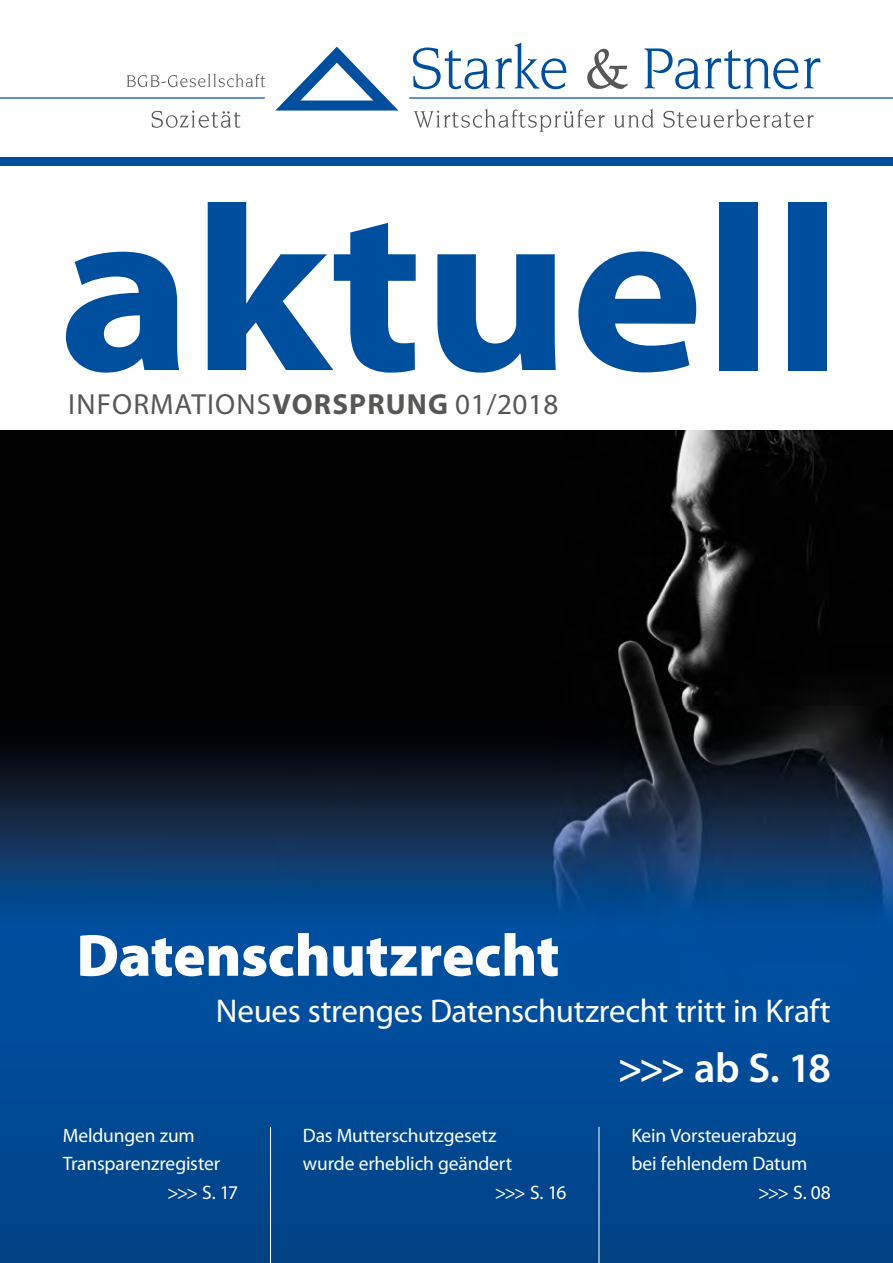
<style>
.page{position:relative;width:893px;height:1263px;background:#fff}
.page>*{position:absolute;margin:0;border:0;box-sizing:border-box;transform-origin:0 0}
.t1{font:900 60px "Myriad Pro";letter-spacing:-.005em;color:#fff}
.t2{font:600 42px "Myriad Pro";color:#fff}
.t3{font:33px "Myriad Pro";letter-spacing:-.01em;color:#fff}
.t4{font:29.1px "Myriad Pro";letter-spacing:.04em;color:#575756}
.t5{font:19.5px "Myriad Pro";letter-spacing:-.005em;color:#fff}
.s1{font-weight:700}
</style>
<div class="page">
<div style="left:0;top:157px;width:893px;height:9px;background:#004f9f"></div>
<svg style="left:66px;top:252px;width:113px;height:121px"></svg>
<svg style="left:208px;top:202px;width:208px;height:171px"></svg>
<svg style="left:437px;top:254px;width:119px;height:119px"></svg>
<svg style="left:578px;top:251px;width:118px;height:121px"></svg>
<div style="left:719px;top:202px;width:39px;height:168px;background:#004f9f"></div>
<div style="left:789px;top:202px;width:38px;height:168px;background:#004f9f"></div>
<svg style="left:587px;top:49px;width:41px;height:40px"></svg>
<svg style="left:644px;top:48px;width:154px;height:41px"></svg>
<svg style="left:804px;top:57px;width:16px;height:32px"></svg>
<svg style="left:413px;top:43px;width:153px;height:46px"></svg>
<svg style="left:414px;top:109px;width:191px;height:23px"></svg>
<svg style="left:614px;top:109px;width:40px;height:19px"></svg>
<svg style="left:663px;top:109px;width:150px;height:19px"></svg>
<svg style="left:409px;top:97px;width:484px;height:2px"></svg>
<svg style="left:152px;top:111px;width:88px;height:17px"></svg>
<svg style="left:127px;top:74px;width:138px;height:13px"></svg>
<svg style="left:275px;top:47px;width:123px;height:64px"></svg>
<svg style="left:0;top:97px;width:265px;height:2px"></svg>
<img style="left:0;top:431px;width:893px;height:580px">
<div style="left:0;top:1011px;width:893px;height:252px;background:#004892"></div>
<hr style="left:270px;top:1127px;width:1px;height:136px;background:#fff">
<hr style="left:599px;top:1127px;width:1px;height:136px;background:#fff">
<h3 class="t4" style="left:68px;top:387px;width:492px">INFORMATIONS<span class="s1">VORSPRUNG</span> 01/2018</h3>
<h1 class="t1" style="left:77px;top:921px;width:484px">Datenschutzrecht</h1>
<h3 class="t3" style="left:216px;top:991px;width:616px">Neues strenges Datenschutzrecht tritt in Kraft</h3>
<h2 class="t2" style="left:618px;top:1041px;width:215px">&gt;&gt;&gt; ab S. 18</h2>
<p class="t5" style="left:63px;top:1123px;width:134px">Meldungen zum</p>
<p class="t5" style="left:63px;top:1151px;width:159px">Transparenzregister</p>
<p class="t5" style="left:167px;top:1180px;width:73px">&gt;&gt;&gt; S. 17</p>
<p class="t5" style="left:303px;top:1123px;width:195px">Das Mutterschutzgesetz</p>
<p class="t5" style="left:303px;top:1151px;width:211px">wurde erheblich geändert</p>
<p class="t5" style="left:495px;top:1180px;width:73px">&gt;&gt;&gt; S. 16</p>
<p class="t5" style="left:631px;top:1123px;width:167px">Kein Vorsteuerabzug</p>
<p class="t5" style="left:631px;top:1151px;width:177px">bei fehlendem Datum</p>
<p class="t5" style="left:758px;top:1180px;width:74px">&gt;&gt;&gt; S. 08</p>
</div>
